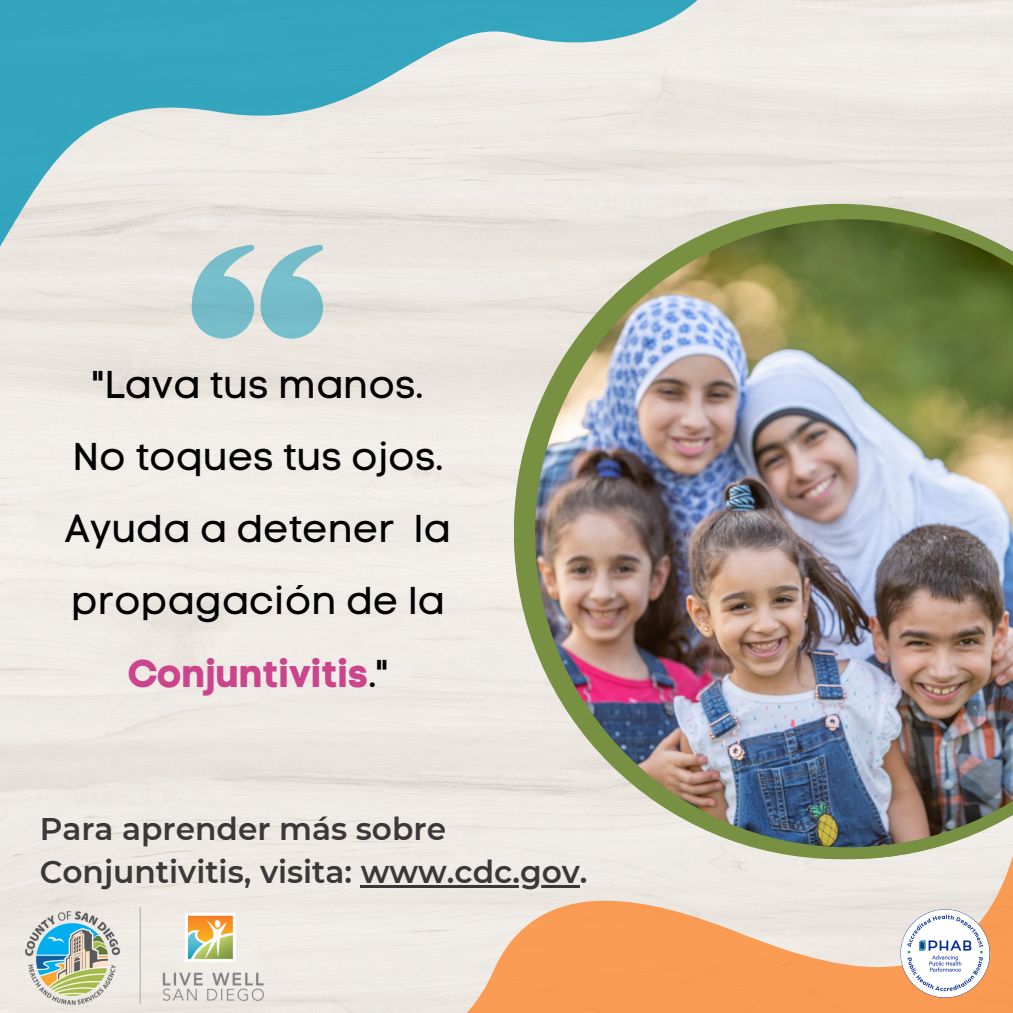
<style>
.page{position:relative;width:1013px;height:1013px;background:#fff}
.page>*{position:absolute;margin:0;border:0;box-sizing:border-box;transform-origin:0 0}
.t1{font:38.75px/72.2px "Code Pro Normal LC";color:#000}
.t2{font:38.75px "Code Pro Bold LC";color:#ca458c}
.t3{font:600 31.25px/43.1px "Montserrat";color:#393939}
.s1{font-family:"Code Pro Normal LC";color:#000}
</style>
<div class="page">
<svg style="left:356px;top:645px;width:656px;height:367px;background:#efd1b8"></svg>
<svg style="left:192px;top:317px;width:132px;height:21px;background:#9ccad1"></svg>
<svg style="left:0;top:0;width:716px;height:317px;background:#b3d2d6"></svg>
<hr style="left:361px;top:885px;width:219px;height:2px;background:#393939">
<img style="left:523px;top:207px;width:489px;height:652px">
<img style="left:897px;top:907px;width:95px;height:94px">
<img style="left:25px;top:907px;width:239px;height:99px">
<p class="t1" style="left:92px;top:348px;width:332px">"Lava tus manos.</p>
<p class="t1" style="left:72px;top:420px;width:372px">No toques tus ojos.</p>
<p class="t1" style="left:65px;top:492px;width:387px">Ayuda a detener la propagación de la</p>
<p class="t2" style="left:127px;top:649px;width:262px">Conjuntivitis<span class="s1">."</span></p>
<p class="t3" style="left:40px;top:807px;width:549px">Para aprender más sobre<br>Conjuntivitis, visita: www.cdc.gov.</p>
</div>
